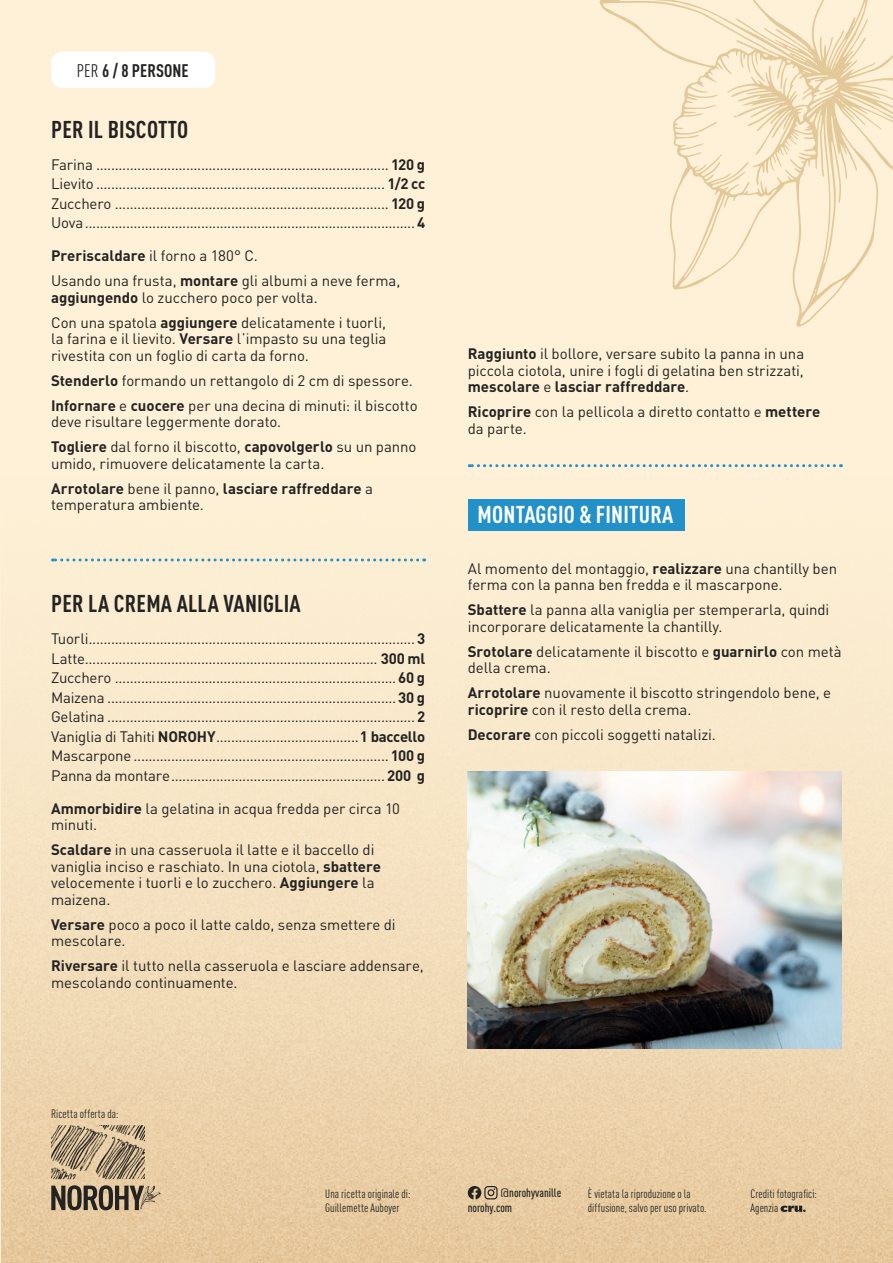
<style>
.page{position:relative;width:893px;height:1263px;background:#fff}
.page>*{position:absolute;margin:0;border:0;box-sizing:border-box;transform-origin:0 0}
.t1{font:700 condensed 24px "DINOT";letter-spacing:.01em;color:#232322}
.t2{font:700 condensed 24px "DINOT";letter-spacing:.01em;color:#fff}
.t3{font:700 condensed 18px "DINOT";letter-spacing:.005em;color:#232322}
.t4{font:15px/16.5px "DINOT";letter-spacing:-.005em;color:#232322}
.t5{font:500 condensed 12.15px/14.5px "DINOT";color:#212321}
.t6{font:condensed 12px/14.4px "DINOT";letter-spacing:.01em;color:#212321}
.t7{font:condensed 12px/14.4px "DINOT";letter-spacing:.01em;color:#222321}
.s1{font-weight:400}
.s2{font-weight:700}
.s3{font-weight:400;font-stretch:normal}
</style>
<div class="page">
<img style="left:0;top:0;width:893px;height:1263px">
<svg style="left:53px;top:558px;width:365px;height:3px"></svg>
<svg style="left:469px;top:464px;width:365px;height:3px"></svg>
<div style="left:51px;top:52px;width:164px;height:36px;background:#fff;border-radius:11px"></div>
<svg style="left:51px;top:1185px;width:110px;height:25px;background:#867762"></svg>
<img style="left:51px;top:1126px;width:94px;height:53px">
<div style="left:468px;top:499px;width:217px;height:31px;background:#2290c9"></div>
<svg style="left:468px;top:1186px;width:30px;height:13px"></svg>
<svg style="left:780px;top:1205px;width:26px;height:7px"></svg>
<svg style="left:599px;top:0;width:294px;height:327px;background:#faebce"></svg>
<img style="left:468px;top:772px;width:374px;height:277px">
<p class="t3" style="left:77px;top:59px;width:113px"><span class="s1">PER</span> 6 / 8 PERSONE</p>
<h1 class="t1" style="left:51px;top:115px;width:139px">PER IL BISCOTTO</h1>
<p class="t4" style="left:51px;top:154px;width:376px;line-height:19.5px;text-align:justify">Farina .............................................................................. <span class="s2">120 g </span>Lievito ............................................................................. <span class="s2">1/2 cc </span>Zucchero ......................................................................... <span class="s2">120 g </span>Uova........................................................................................<span class="s2">4</span></p>
<p class="t4" style="left:51px;top:242px;width:351px;line-height:25px"><span class="s2">Preriscaldare</span> il forno a 180° C.<br>Usando una frusta, <span class="s2">montare</span> gli albumi a neve ferma,</p>
<p class="t4" style="left:51px;top:284px;width:336px;line-height:25px"><span class="s2">aggiungendo</span> lo zucchero poco per volta.<br>Con una spatola <span class="s2">aggiungere</span> delicatamente i tuorli,</p>
<p class="t4" style="left:51px;top:330px;width:337px">la farina e il lievito. <span class="s2">Versare</span> l’impasto su una teglia rivestita con un foglio di carta da forno.</p>
<p class="t4" style="left:51px;top:367px;width:368px;line-height:25px"><span class="s2">Stenderlo</span> formando un rettangolo di 2 cm di spessore.<br><span class="s2">Infornare</span> e <span class="s2">cuocere</span> per una decina di minuti: il biscotto</p>
<p class="t4" style="left:51px;top:408px;width:367px;line-height:25px">deve risultare leggermente dorato.<br><span class="s2">Togliere</span> dal forno il biscotto, <span class="s2">capovolgerlo</span> su un panno</p>
<p class="t4" style="left:51px;top:450px;width:323px;line-height:25px">umido, rimuovere delicatamente la carta.<br><span class="s2">Arrotolare</span> bene il panno, <span class="s2">lasciare raffreddare</span> a</p>
<p class="t4" style="left:51px;top:496px;width:154px">temperatura ambiente.</p>
<h1 class="t2" style="left:477px;top:500px;width:197px">MONTAGGIO &amp; FINITURA</h1>
<p class="t4" style="left:468px;top:345px;width:338px;text-align:justify"><span class="s2">Raggiunto</span> il bollore, versare subito la panna in una piccola ciotola, unire i fogli di gelatina ben strizzati, <span class="s2">mescolare</span> e <span class="s2">lasciar raffreddare</span>.</p>
<p class="t4" style="left:468px;top:403px;width:354px"><span class="s2">Ricoprire</span> con la pellicola a diretto contatto e <span class="s2">mettere </span>da parte.</p>
<h1 class="t1" style="left:51px;top:589px;width:251px">PER LA CREMA ALLA VANIGLIA</h1>
<p class="t4" style="left:51px;top:629px;width:376px;line-height:19.5px;text-align:justify">Tuorli.......................................................................................<span class="s2">3<br></span>Latte.............................................................................. <span class="s2">300 ml </span>Zucchero ...........................................................................<span class="s2">60 g </span>Maizena .............................................................................<span class="s2">30 g </span>Gelatina ..................................................................................<span class="s2">2<br></span>Vaniglia di Tahiti <span class="s2">NOROHY</span>......................................<span class="s2">1 baccello </span>Mascarpone ....................................................................<span class="s2">100 g </span>Panna da montare......................................................... <span class="s2">200 g</span></p>
<p class="t4" style="left:51px;top:799px;width:351px"><span class="s2">Ammorbidire</span> la gelatina in acqua fredda per circa 10 minuti.</p>
<p class="t4" style="left:51px;top:841px;width:331px"><span class="s2">Scaldare</span> in una casseruola il latte e il baccello di vaniglia inciso e raschiato. In una ciotola, <span class="s2">sbattere </span>velocemente i tuorli e lo zucchero. <span class="s2">Aggiungere</span> la maizena.</p>
<p class="t4" style="left:51px;top:915px;width:346px"><span class="s2">Versare</span> poco a poco il latte caldo, senza smettere di mescolare.</p>
<p class="t4" style="left:51px;top:957px;width:374px"><span class="s2">Riversare</span> il tutto nella casseruola e lasciare addensare, mescolando continuamente.</p>
<p class="t4" style="left:468px;top:560px;width:371px">Al momento del montaggio, <span class="s2">realizzare</span> una chantilly ben ferma con la panna ben fredda e il mascarpone.</p>
<p class="t4" style="left:468px;top:601px;width:363px"><span class="s2">Sbattere</span> la panna alla vaniglia per stemperarla, quindi incorporare delicatamente la chantilly.</p>
<p class="t4" style="left:468px;top:643px;width:375px"><span class="s2">Srotolare</span> delicatamente il biscotto e <span class="s2">guarnirlo</span> con metà della crema.</p>
<p class="t4" style="left:468px;top:684px;width:365px"><span class="s2">Arrotolare</span> nuovamente il biscotto stringendolo bene, e <span class="s2">ricoprire</span> con il resto della crema.</p>
<p class="t4" style="left:468px;top:726px;width:250px"><span class="s2">Decorare</span> con piccoli soggetti natalizi.</p>
<p class="t7" style="left:51px;top:1106px;width:69px">Ricetta offerta da:</p>
<p class="t7" style="left:325px;top:1186px;width:87px">Una ricetta originale di:<br>Guillemette Auboyer</p>
<p class="t5" style="left:468px;top:1185px;width:95px;text-indent:33px"><span class="s3">@</span>norohyvanille norohy.com</p>
<p class="t6" style="left:588px;top:1186px;width:120px">È vietata la riproduzione o la diffusione, salvo per uso privato.</p>
<p class="t6" style="left:750px;top:1186px;width:68px">Crediti fotografici:<br>Agenzia</p>
</div>
